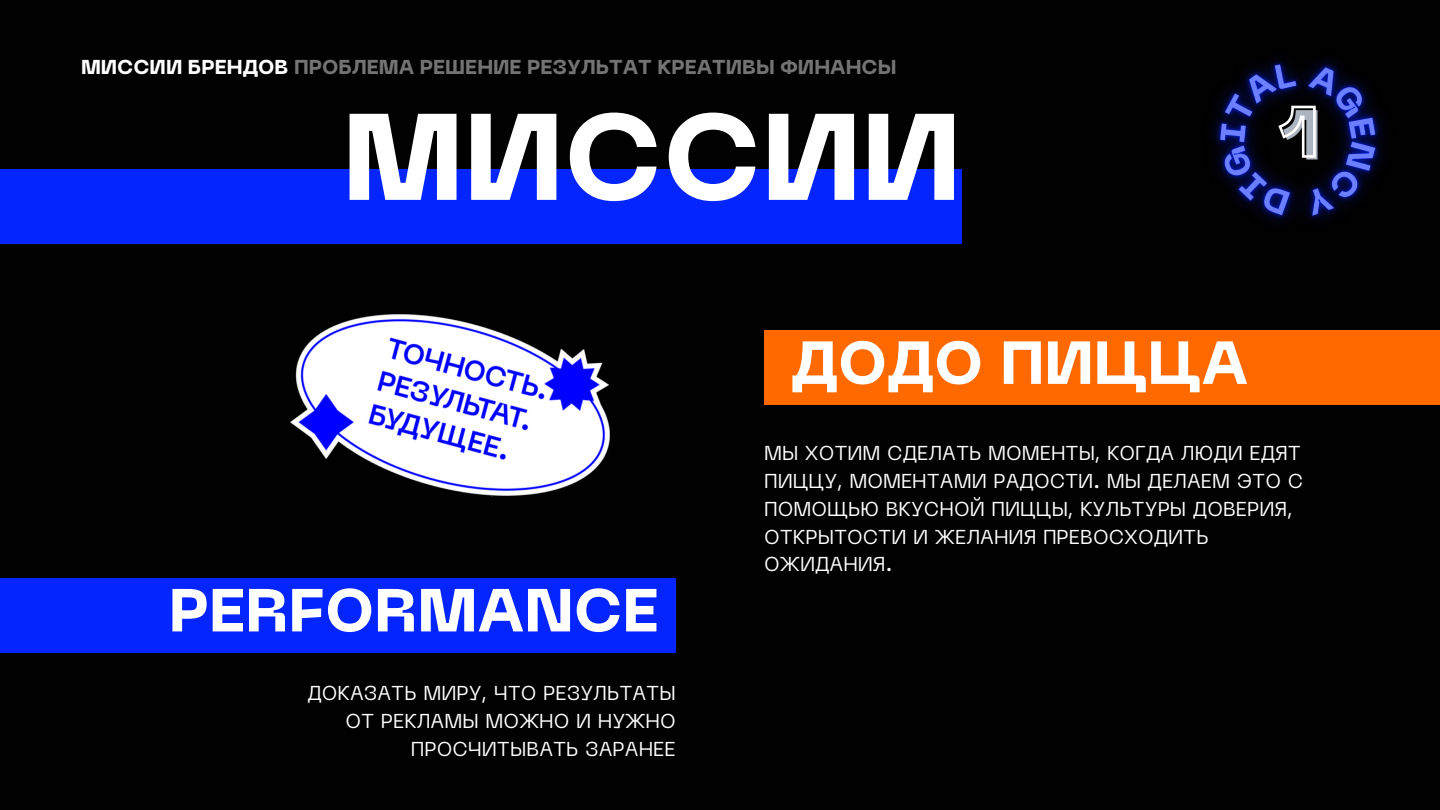
<style>
.page{position:relative;width:1440px;height:810px;background:#020101}
.page>*{position:absolute;margin:0;border:0;box-sizing:border-box;transform-origin:0 0}
.t1{font:800 122.1px "PP Neue Machina";color:#fff}
.t2{font:800 70.1px "PP Neue Machina";color:#acb4bf}
.t3{font:800 60.3px "PP Neue Machina";color:#fff}
.t4{font:20px/27.8px "PP Neue Machina";color:#fff;text-align:right}
.t5{font:800 20px "PP Neue Machina";color:#737373}
.s1{color:#fff}
</style>
<div class="page">
<div style="left:0;top:169px;width:961px;height:75px;background:#0525ff"></div>
<div style="left:764px;top:331px;width:676px;height:74px;background:#ff6900"></div>
<div style="left:0;top:578px;width:676px;height:75px;background:#0525ff"></div>
<img style="left:290px;top:313px;width:320px;height:184px">
<img style="left:1212px;top:59px;width:171px;height:163px">
<svg style="left:1277px;top:104px;width:40px;height:55px"></svg>
<p class="t5" style="left:81px;top:59px;width:817px"><span class="s1">МИССИИ БРЕНДОВ</span> ПРОБЛЕМА РЕШЕНИЕ РЕЗУЛЬТАТ КРЕАТИВЫ ФИНАНСЫ</p>
<h1 class="t1" style="left:342px;top:110px;width:621px">МИССИИ</h1>
<h2 class="t2" style="left:1281px;top:108px;width:42px">1</h2>
<h3 class="t3" style="left:791px;top:340px;width:459px">ДОДО ПИЦЦА</h3>
<h3 class="t3" style="left:169px;top:587px;width:492px">PERFORMANCE</h3>
<p class="t4" style="left:307px;top:681px;width:370px">ДОКАЗАТЬ МИРУ, ЧТО РЕЗУЛЬТАТЫ<br>ОТ РЕКЛАМЫ МОЖНО И НУЖНО<br>ПРОСЧИТЫВАТЬ ЗАРАНЕЕ</p>
<p class="t4" style="left:764px;top:441px;width:541px;text-align:left">МЫ ХОТИМ СДЕЛАТЬ МОМЕНТЫ, КОГДА ЛЮДИ ЕДЯТ ПИЦЦУ, МОМЕНТАМИ РАДОСТИ. МЫ ДЕЛАЕМ ЭТО С ПОМОЩЬЮ ВКУСНОЙ ПИЦЦЫ, КУЛЬТУРЫ ДОВЕРИЯ, ОТКРЫТОСТИ И ЖЕЛАНИЯ ПРЕВОСХОДИТЬ ОЖИДАНИЯ.</p>
</div>
